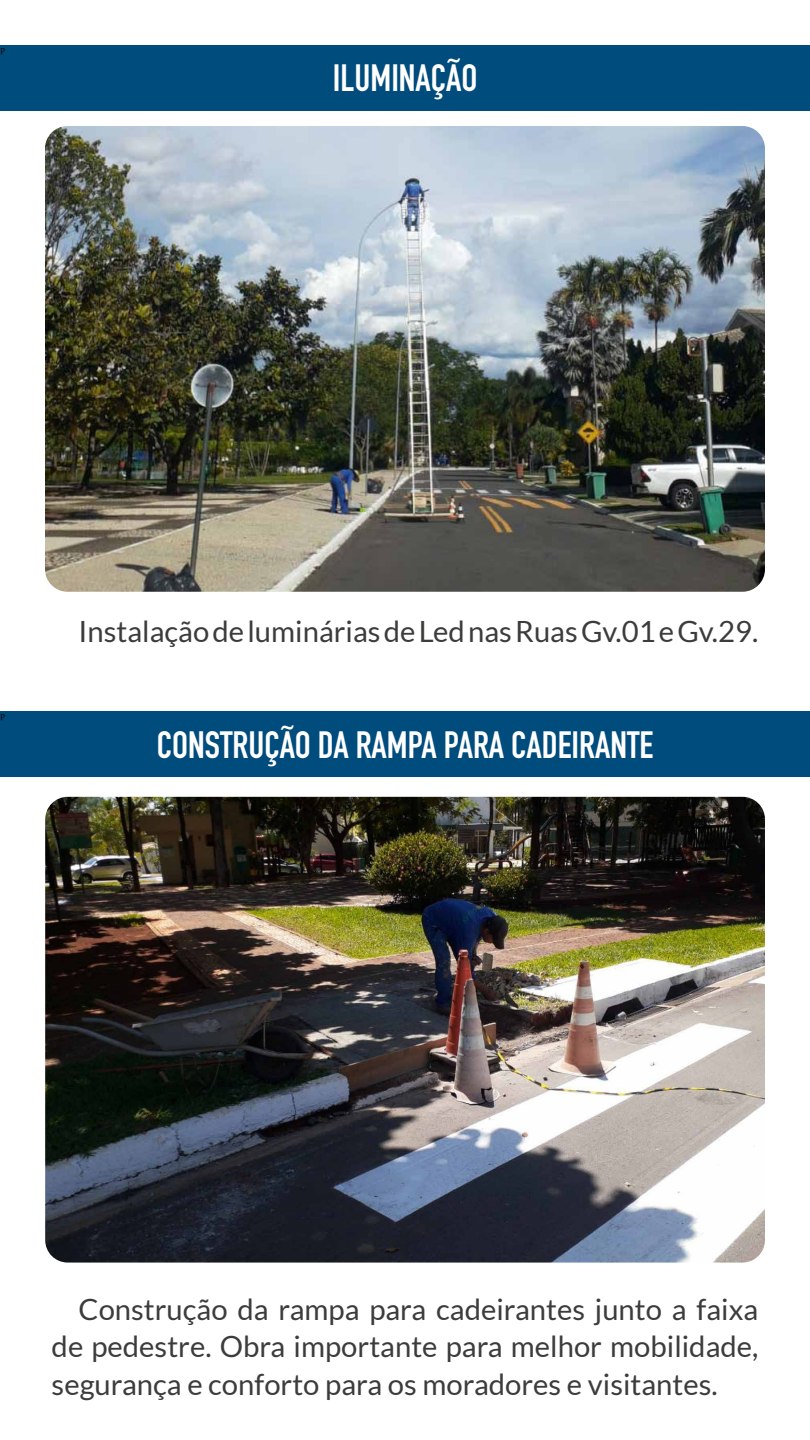
<style>
.page{position:relative;width:810px;height:1440px;background:#fff}
.page>*{position:absolute;margin:0;border:0;box-sizing:border-box;transform-origin:0 0}
.t1{font:700 37.5px "DIN Condensed";color:#fff}
.t2{font:29.25px/37.5px "Lato";color:#3c3c3b;text-align:justify}
.t3{font:9px "Minion Pro";color:#000}
</style>
<div class="page">
<div style="left:0;top:711px;width:810px;height:66px;background:#004c7d"></div>
<div style="left:0;top:45px;width:810px;height:66px;background:#004c7d"></div>
<img style="left:45px;top:797px;width:720px;height:466px">
<img style="left:45px;top:126px;width:720px;height:466px">
<p class="t3" style="left:0;top:43px;width:6px">p</p>
<p class="t1" style="left:333px;top:53px;width:146px">ILUMINAÇÃO</p>
<p class="t3" style="left:0;top:709px;width:6px">p</p>
<p class="t2" style="left:79px;top:612px;width:681px">Instalação de luminárias de Led nas Ruas Gv.01 e Gv.29.</p>
<p class="t1" style="left:157px;top:719px;width:498px">CONSTRUÇÃO DA RAMPA PARA CADEIRANTE</p>
<p class="t2" style="left:52px;top:1290px;width:708px;text-indent:27px">Construção da rampa para cadeirantes junto a faixa de pedestre. Obra importante para melhor mobilidade, segurança e conforto para os moradores e visitantes.</p>
</div>
